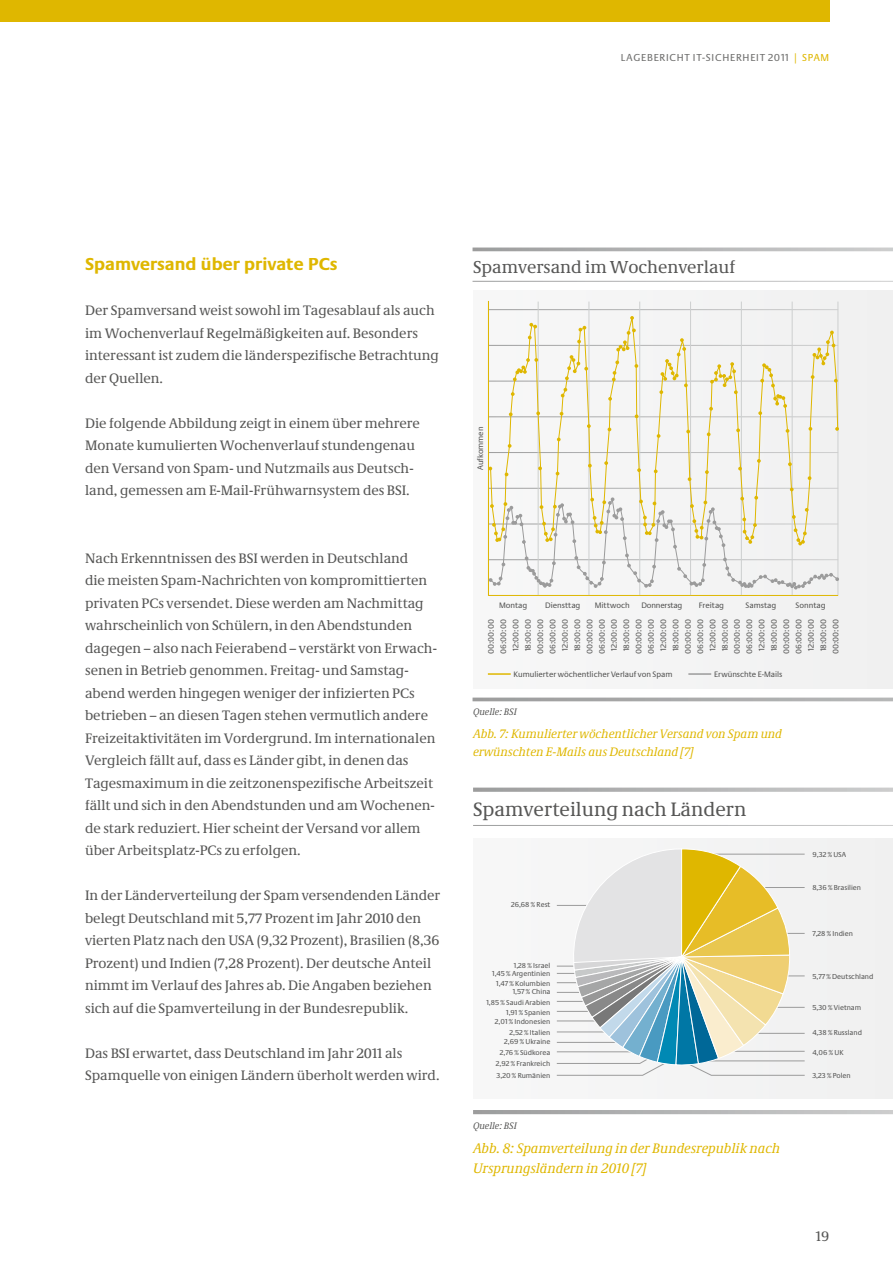
<style>
.page{position:relative;width:893px;height:1263px;background:#fff}
.page>*{position:absolute;margin:0;border:0;box-sizing:border-box;transform-origin:0 0}
.t1{font:20.25px "Neue Demos";color:#575756}
.t2{font:18px "Neue Demos";color:#575756}
.t3{font:700 18px "Neue Praxis";color:#dfb700}
.t4{font:14.25px/22.5px "Neue Demos";color:#575756}
.t5{font:italic 14.25px/20.2px "Neue Demos";color:#dfb700}
.t6{font:italic 12.75px/18px "Neue Demos";color:#dfb700}
.t7{font:10.5px "Neue Praxis";letter-spacing:.07em;color:#70706f}
.t8{font:italic 9.75px "Neue Demos";color:#575756}
.t9{font:8.25px/12.3px "Neue Praxis";color:#575756;text-align:center}
.t10{font:7.5px "Neue Praxis";color:#575756}
.s1{color:#dfb700}
</style>
<div class="page">
<div style="left:473px;top:290px;width:420px;height:399px;background:#f3f3f3"></div>
<hr style="left:488px;top:309px;width:350px;height:1px;background:#fff">
<hr style="left:488px;top:595px;width:350px;height:1px;background:#dfb700">
<div style="left:473px;top:838px;width:420px;height:260px;background:#f3f4f4"></div>
<svg style="left:473px;top:788px;width:420px;height:4px;background:#b7b8b8"></svg>
<svg style="left:473px;top:1110px;width:420px;height:4px;background:#b4b5b5"></svg>
<svg style="left:556px;top:849px;width:249px;height:227px"></svg>
<hr style="left:488px;top:301px;width:1px;height:295px;background:#dfb700">
<hr style="left:538px;top:302px;width:1px;height:293px;background:#cdcfcf">
<hr style="left:589px;top:302px;width:1px;height:293px;background:#cdcfcf">
<hr style="left:639px;top:302px;width:1px;height:293px;background:#cdcfcf">
<hr style="left:690px;top:302px;width:1px;height:293px;background:#cdcfcf">
<hr style="left:741px;top:302px;width:1px;height:293px;background:#cdcfcf">
<hr style="left:792px;top:302px;width:1px;height:293px;background:#cdcfcf">
<hr style="left:838px;top:302px;width:1px;height:293px;background:#cdcfcf">
<svg style="left:489px;top:312px;width:350px;height:176px"></svg>
<svg style="left:508px;top:444px;width:3px;height:4px"></svg>
<svg style="left:509px;top:412px;width:4px;height:4px"></svg>
<svg style="left:511px;top:392px;width:4px;height:4px"></svg>
<svg style="left:528px;top:336px;width:4px;height:3px"></svg>
<svg style="left:529px;top:323px;width:8px;height:5px"></svg>
<svg style="left:513px;top:358px;width:25px;height:23px"></svg>
<svg style="left:536px;top:411px;width:4px;height:4px"></svg>
<svg style="left:560px;top:412px;width:3px;height:4px"></svg>
<svg style="left:561px;top:388px;width:6px;height:9px"></svg>
<svg style="left:577px;top:340px;width:4px;height:3px"></svg>
<svg style="left:578px;top:326px;width:8px;height:5px"></svg>
<svg style="left:565px;top:355px;width:23px;height:25px"></svg>
<svg style="left:587px;top:424px;width:4px;height:4px"></svg>
<svg style="left:608px;top:397px;width:4px;height:4px"></svg>
<svg style="left:612px;top:371px;width:4px;height:10px"></svg>
<svg style="left:615px;top:360px;width:4px;height:4px"></svg>
<svg style="left:616px;top:329px;width:20px;height:22px"></svg>
<svg style="left:634px;top:364px;width:4px;height:4px"></svg>
<svg style="left:635px;top:414px;width:3px;height:4px"></svg>
<svg style="left:657px;top:434px;width:3px;height:4px"></svg>
<svg style="left:659px;top:338px;width:29px;height:56px"></svg>
<svg style="left:686px;top:430px;width:4px;height:3px"></svg>
<svg style="left:707px;top:432px;width:4px;height:4px"></svg>
<svg style="left:709px;top:407px;width:4px;height:4px"></svg>
<svg style="left:710px;top:362px;width:28px;height:32px"></svg>
<svg style="left:736px;top:428px;width:4px;height:4px"></svg>
<svg style="left:758px;top:411px;width:4px;height:4px"></svg>
<svg style="left:760px;top:363px;width:15px;height:24px"></svg>
<svg style="left:773px;top:394px;width:14px;height:14px"></svg>
<svg style="left:786px;top:429px;width:3px;height:4px"></svg>
<svg style="left:788px;top:462px;width:4px;height:4px"></svg>
<svg style="left:808px;top:476px;width:3px;height:4px"></svg>
<svg style="left:654px;top:469px;width:4px;height:4px"></svg>
<svg style="left:637px;top:468px;width:4px;height:4px"></svg>
<svg style="left:604px;top:461px;width:4px;height:4px"></svg>
<svg style="left:588px;top:464px;width:4px;height:3px"></svg>
<svg style="left:538px;top:466px;width:4px;height:4px"></svg>
<svg style="left:808px;top:427px;width:4px;height:4px"></svg>
<svg style="left:811px;top:375px;width:3px;height:4px"></svg>
<svg style="left:830px;top:331px;width:4px;height:3px"></svg>
<svg style="left:812px;top:340px;width:23px;height:25px"></svg>
<svg style="left:834px;top:379px;width:4px;height:4px"></svg>
<svg style="left:835px;top:427px;width:4px;height:4px"></svg>
<svg style="left:757px;top:459px;width:4px;height:4px"></svg>
<svg style="left:738px;top:467px;width:4px;height:3px"></svg>
<svg style="left:705px;top:470px;width:4px;height:4px"></svg>
<svg style="left:688px;top:477px;width:3px;height:4px"></svg>
<svg style="left:557px;top:438px;width:4px;height:3px"></svg>
<hr style="left:488px;top:673px;width:23px;height:2px;background:#dfb700">
<hr style="left:688px;top:673px;width:23px;height:2px;background:#9b9b9b">
<svg style="left:488px;top:488px;width:351px;height:101px"></svg>
<div style="left:0;top:0;width:829px;height:21px;background:#dfb700"></div>
<p class="t7" style="left:621px;top:51px;width:208px">Lagebericht IT-Sicherheit 2011 <span class="s1">| Spam</span></p>
<p class="t3" style="left:85px;top:253px;width:254px">Spamversand über private PCs</p>
<p class="t2" style="left:473px;top:256px;width:264px">Spamversand im Wochenverlauf</p>
<p class="t4" style="left:85px;top:299px;width:355px">Der Spamversand weist sowohl im Tagesablauf als auch im Wochenverlauf Regelmäßigkeiten auf. Besonders interessant ist zudem die länderspezifische Betrachtung der Quellen.</p>
<p class="t4" style="left:85px;top:411px;width:336px">Die folgende Abbildung zeigt in einem über mehrere Monate kumulierten Wochenverlauf stundengenau den Versand von Spam- und Nutzmails aus Deutsch&shy;land, gemessen am E-Mail-Frühwarnsystem des BSI.</p>
<p class="t9" style="left:474px;top:470px;width:45px;rotate:-90deg">Aufkommen</p>
<p class="t4" style="left:85px;top:546px;width:353px">Nach Erkenntnissen des BSI werden in Deutschland<br>die meisten Spam-Nachrichten von kompromittierten privaten PCs versendet. Diese werden am Nachmittag wahrscheinlich von Schülern, in den Abendstunden dagegen – also nach Feierabend – verstärkt von Erwach&shy;senen in Betrieb genommen. Freitag- und Samstag&shy;abend werden hingegen weniger der infizierten PCs betrieben – an diesen Tagen stehen vermutlich andere Freizeitaktivitäten im Vordergrund. Im internationalen Vergleich fällt auf, dass es Länder gibt, in denen das Tagesmaximum in die zeitzonenspezifische Arbeitszeit fällt und sich in den Abendstunden und am Wochenen&shy;de stark reduziert. Hier scheint der Versand vor allem über Arbeitsplatz-PCs zu erfolgen.</p>
<p class="t4" style="left:85px;top:884px;width:357px">In der Länderverteilung der Spam versendenden Länder belegt Deutschland mit 5,77 Prozent im Jahr 2010 den vierten Platz nach den USA (9,32 Prozent), Brasilien (8,36<br>Prozent) und Indien (7,28 Prozent). Der deutsche Anteil nimmt im Verlauf des Jahres ab. Die Angaben beziehen sich auf die Spamverteilung in der Bundesrepublik.</p>
<p class="t4" style="left:85px;top:1041px;width:356px">Das BSI erwartet, dass Deutschland im Jahr 2011 als<br>Spamquelle von einigen Ländern überholt werden wird.</p>
<p class="t9" style="left:499px;top:599px;width:30px">Montag</p>
<p class="t9" style="left:545px;top:599px;width:37px">Diensttag</p>
<p class="t9" style="left:595px;top:599px;width:37px">Mittwoch</p>
<p class="t9" style="left:641px;top:599px;width:42px">Donnerstag</p>
<p class="t9" style="left:699px;top:599px;width:27px">Freitag</p>
<p class="t9" style="left:746px;top:599px;width:32px">Samstag</p>
<p class="t9" style="left:795px;top:599px;width:32px">Sonntag</p>
<p class="t9" style="left:485px;top:654px;width:36px;rotate:-90deg">00:00:00<br>06:00:00<br>12:00:00<br>18:00:00<br>00:00:00<br>06:00:00<br>12:00:00<br>18:00:00<br>00:00:00<br>06:00:00<br>12:00:00<br>18:00:00<br>00:00:00<br>06:00:00<br>12:00:00<br>18:00:00<br>00:00:00<br>06:00:00<br>12:00:00<br>18:00:00<br>00:00:00<br>06:00:00<br>12:00:00<br>18:00:00<br>00:00:00<br>06:00:00<br>12:00:00<br>18:00:00<br>00:00:00</p>
<p class="t9" style="left:514px;top:668px;width:160px">Kumulierter wöchentlicher Verlauf von Spam</p>
<p class="t9" style="left:714px;top:668px;width:70px">Erwünschte E-Mails</p>
<p class="t8" style="left:473px;top:706px;width:45px">Quelle: BSI</p>
<p class="t6" style="left:473px;top:724px;width:311px">Abb. 7: Kumulierter wöchentlicher Versand von Spam und erwünschten E-Mails aus Deutschland [7]</p>
<h1 class="t1" style="left:473px;top:797px;width:275px">Spamverteilung nach Ländern</h1>
<p class="t10" style="left:511px;top:900px;width:41px">26,68 % Rest</p>
<p class="t10" style="left:514px;top:961px;width:38px">1,28 % Israel</p>
<p class="t10" style="left:492px;top:969px;width:60px">1,45 % Argentinien</p>
<p class="t10" style="left:496px;top:978px;width:56px">1,47 % Kolumbien</p>
<p class="t10" style="left:513px;top:987px;width:39px">1,57 % China</p>
<p class="t10" style="left:486px;top:997px;width:65px">1,85 % Saudi Arabien</p>
<p class="t10" style="left:506px;top:1008px;width:46px">1,91 % Spanien</p>
<p class="t10" style="left:495px;top:1017px;width:57px">2,01 % I ndonesien</p>
<p class="t10" style="left:509px;top:1028px;width:42px">2,52 % Italien</p>
<p class="t10" style="left:504px;top:1037px;width:48px">2,69 % Ukraine</p>
<p class="t10" style="left:500px;top:1048px;width:52px">2,76 % Südkorea</p>
<p class="t10" style="left:496px;top:1058px;width:56px">2,92 % Frankreich</p>
<p class="t10" style="left:812px;top:850px;width:35px">9,32 % USA</p>
<p class="t10" style="left:812px;top:883px;width:50px">8,36 % Brasilien</p>
<p class="t10" style="left:812px;top:928px;width:42px">7,28 % I ndien</p>
<p class="t10" style="left:812px;top:972px;width:63px">5,77 % Deutschland</p>
<p class="t10" style="left:812px;top:1003px;width:50px">5,30 % Vietnam</p>
<p class="t10" style="left:812px;top:1028px;width:51px">4,38 % Russland</p>
<p class="t10" style="left:812px;top:1048px;width:32px">4,06 % UK</p>
<p class="t10" style="left:497px;top:1071px;width:55px">3,20 % Rumänien</p>
<p class="t10" style="left:812px;top:1071px;width:40px">3,23 % Polen</p>
<p class="t8" style="left:473px;top:1119px;width:45px">Quelle: BSI</p>
<p class="t5" style="left:473px;top:1138px;width:309px">Abb. 8: Spamverteilung in der Bundesrepublik nach<br>Ursprungsländern in 2010 [7]</p>
<p class="t4" style="left:816px;top:1225px;width:15px">19</p>
</div>
